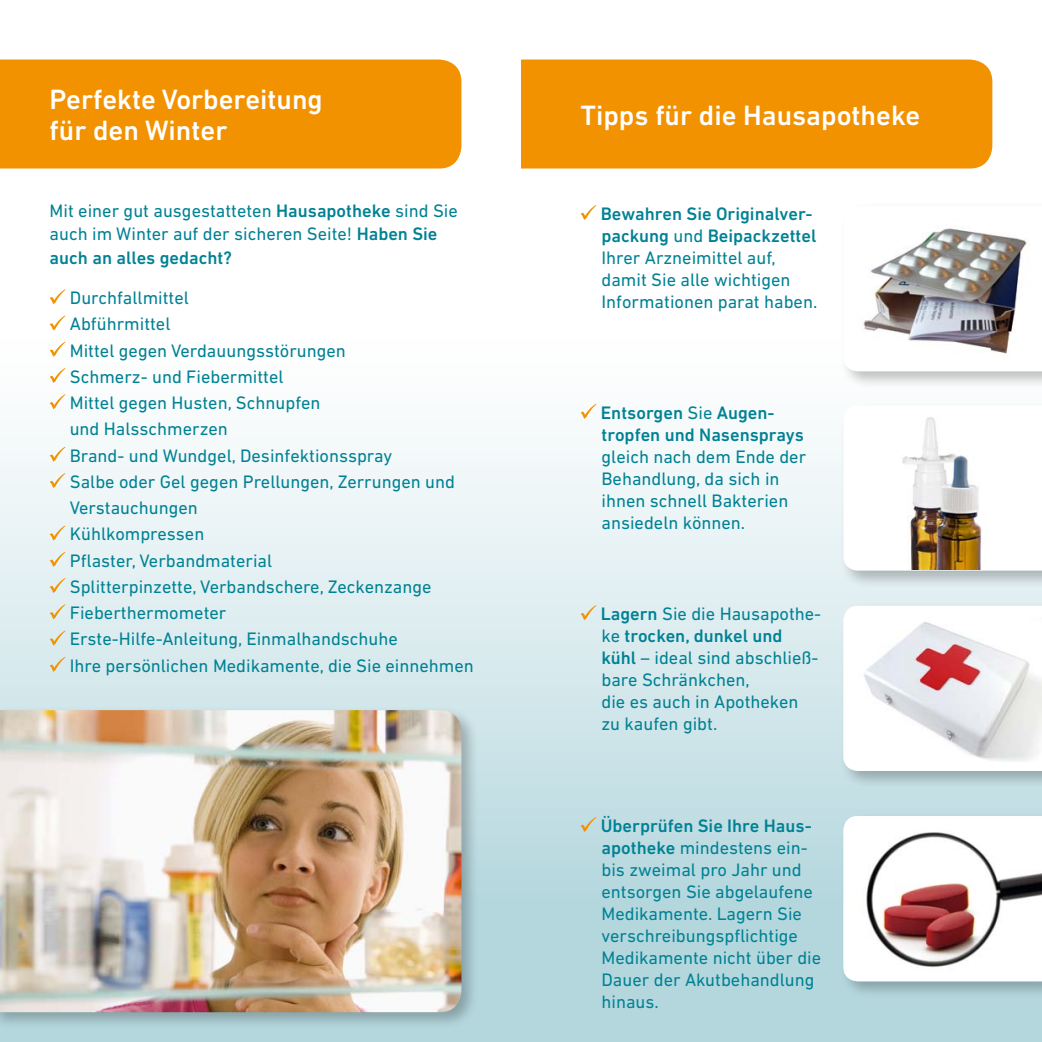
<style>
.page{position:relative;width:1042px;height:1042px;background:#fff}
.page>*{position:absolute;margin:0;border:0;box-sizing:border-box;transform-origin:0 0}
.t1{font:500 28.35px/31.8px "DIN Next LT Pro";color:#fff}
.t2{font:18.38px/22.1px "DIN Next LT Pro";color:#008294}
.t3{font:500 18.38px/22.1px "DIN Next LT Pro";color:#008294}
.s1{font-weight:500}
.s2{font-weight:400}
</style>
<div class="page">
<div style="left:0;top:0;width:1042px;height:1042px;background:linear-gradient(to bottom,#fff,#b3d6de)"></div>
<div style="left:0;top:60px;width:461px;height:108px;background:#f39200"></div>
<div style="left:521px;top:60px;width:471px;height:108px;background:#f39200"></div>
<div style="left:0;top:706px;width:480px;height:324px;background:#000;opacity:.25"></div>
<img style="left:0;top:710px;width:461px;height:302px">
<svg style="left:50px;top:289px;width:15px;height:15px"></svg>
<svg style="left:50px;top:315px;width:15px;height:15px"></svg>
<svg style="left:50px;top:342px;width:15px;height:15px"></svg>
<svg style="left:50px;top:368px;width:15px;height:15px"></svg>
<svg style="left:50px;top:394px;width:15px;height:15px"></svg>
<svg style="left:50px;top:447px;width:15px;height:15px"></svg>
<svg style="left:50px;top:473px;width:15px;height:15px"></svg>
<svg style="left:50px;top:525px;width:15px;height:15px"></svg>
<svg style="left:50px;top:552px;width:15px;height:15px"></svg>
<svg style="left:50px;top:578px;width:15px;height:15px"></svg>
<svg style="left:50px;top:604px;width:15px;height:15px"></svg>
<svg style="left:50px;top:630px;width:15px;height:15px"></svg>
<svg style="left:50px;top:657px;width:15px;height:15px"></svg>
<div style="left:839px;top:202px;width:203px;height:187px;background:#000;opacity:.25"></div>
<img style="left:843px;top:206px;width:199px;height:165px">
<div style="left:839px;top:812px;width:203px;height:187px;background:#000;opacity:.25"></div>
<img style="left:843px;top:816px;width:199px;height:165px">
<div style="left:839px;top:401px;width:203px;height:187px;background:#000;opacity:.25"></div>
<svg style="left:843px;top:405px;width:199px;height:165px"></svg>
<img style="left:880px;top:417px;width:131px;height:152px">
<div style="left:839px;top:602px;width:203px;height:187px;background:#000;opacity:.25"></div>
<svg style="left:843px;top:606px;width:199px;height:165px"></svg>
<img style="left:843px;top:617px;width:199px;height:145px">
<svg style="left:580px;top:205px;width:16px;height:15px"></svg>
<svg style="left:580px;top:404px;width:16px;height:15px"></svg>
<svg style="left:580px;top:605px;width:16px;height:15px"></svg>
<svg style="left:580px;top:817px;width:16px;height:15px"></svg>
<h1 class="t1" style="left:50px;top:83px;width:275px">Perfekte Vorbereitung für den Winter</h1>
<p class="t2" style="left:50px;top:199px;width:410px;line-height:23.4px">Mit einer gut ausgestatteten <span class="s1">Hausapotheke</span> sind Sie auch im Winter auf der sicheren Seite! <span class="s1">Haben Sie auch an alles gedacht?</span></p>
<p class="t2" style="left:70px;top:284px;width:406px;line-height:26.2px">Durchfallmittel<br>Abführmittel<br>Mittel gegen Verdauungsstörungen<br>Schmerz- und Fiebermittel<br>Mittel gegen Husten, Schnupfen<br>und Halsschmerzen<br>Brand- und Wundgel, Desinfektionsspray<br>Salbe oder Gel gegen Prellungen, Zerrungen und<br>Verstauchungen<br>Kühlkompressen<br>Pflaster, Verbandmaterial<br>Splitterpinzette, Verbandschere, Zeckenzange<br>Fieberthermometer<br>Erste-Hilfe-Anleitung, Einmalhandschuhe<br>Ihre persönlichen Medikamente, die Sie einnehmen</p>
<h1 class="t1" style="left:580px;top:99px;width:341px">Tipps für die Hausapotheke</h1>
<p class="t2" style="left:601px;top:202px;width:218px"><span class="s1">Bewahren Sie Originalver&shy;packung</span> und <span class="s1">Beipackzettel<br></span>Ihrer Arzneimittel auf, damit Sie alle wichtigen<br>Informationen parat haben.</p>
<p class="t3" style="left:601px;top:401px;width:204px">Entsorgen <span class="s2">Sie</span> Augen&shy;tropfen und Nasensprays</p>
<p class="t2" style="left:601px;top:445px;width:206px">gleich nach dem Ende der<br>Behandlung, da sich in ihnen schnell Bakterien ansiedeln können.</p>
<p class="t2" style="left:601px;top:602px;width:222px"><span class="s1">Lagern</span> Sie die Hausapothe&shy;ke <span class="s1">trocken, dunkel und<br>kühl</span> – ideal sind abschließ&shy;bare Schränkchen,<br>die es auch in Apotheken<br>zu kaufen gibt.</p>
<p class="t2" style="left:601px;top:814px;width:222px"><span class="s1">Überprüfen Sie Ihre Haus&shy;apotheke</span> mindestens ein&shy;bis zweimal pro Jahr und entsorgen Sie abgelaufene<br>Medikamente. Lagern Sie verschreibungspflichtige<br>Medikamente nicht über die<br>Dauer der Akutbehandlung hinaus.</p>
</div>
